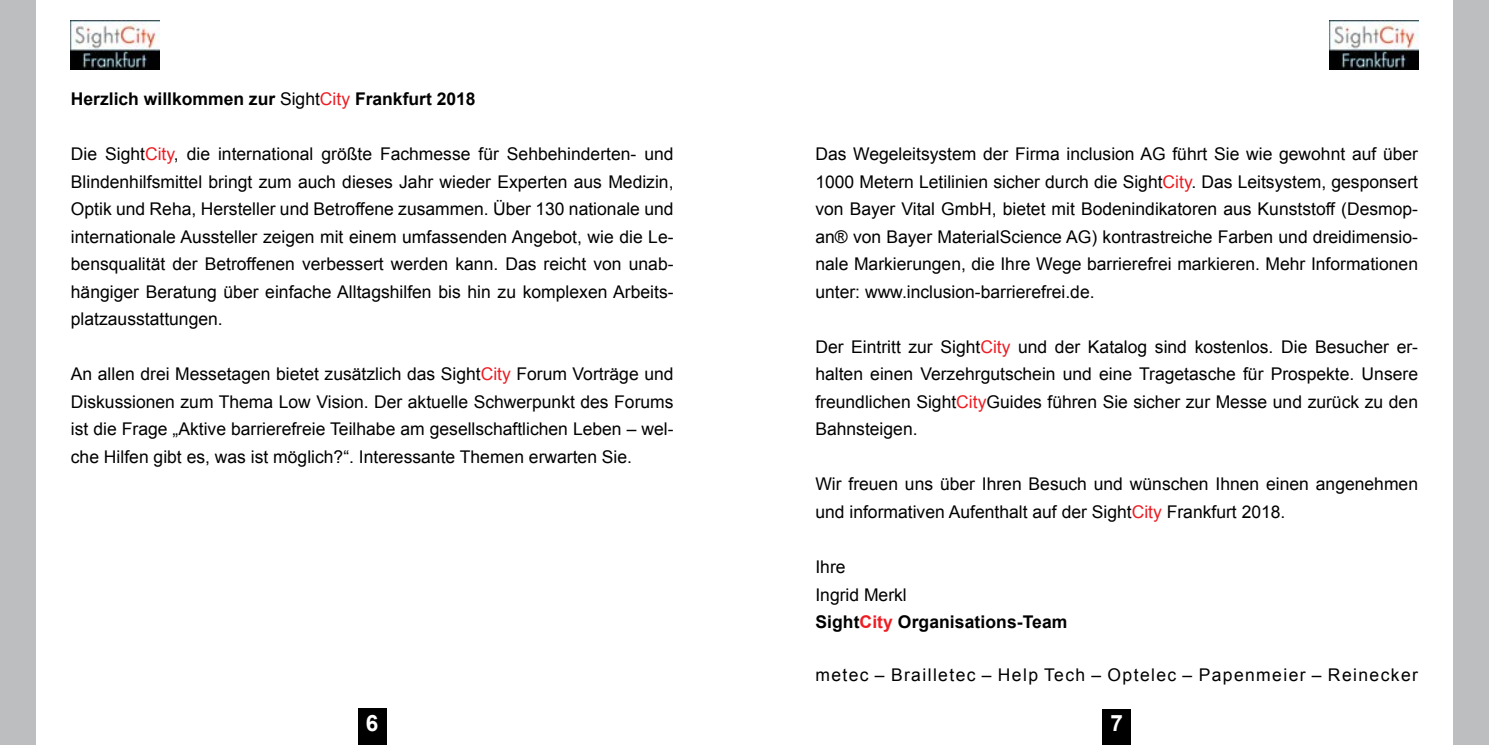
<style>
.page{position:relative;width:1489px;height:745px;background:#fff}
.page>*{position:absolute;margin:0;border:0;box-sizing:border-box;transform-origin:0 0}
.t1{font:700 22.5px "Arial";color:#fff}
.t2{font:17.5px/27.5px "Arial";color:#000;text-align:justify}
.t3{font:700 17.5px/27.5px "Arial";color:#000}
.t4{font:17.5px "Arial";letter-spacing:.08em;color:#000}
.s1{font-weight:400}
.s2{font-weight:400;color:#ed1d24}
.s3{color:#ed1d24}
</style>
<div class="page">
<img style="left:70px;top:21px;width:90px;height:48px">
<img style="left:1329px;top:21px;width:89px;height:48px">
<div style="left:358px;top:707px;width:28px;height:37px;background:#000"></div>
<div style="left:1102px;top:709px;width:28px;height:35px;background:#000"></div>
<div style="left:0;top:0;width:35px;height:744px;background:#bcbec0"></div>
<div style="left:1453px;top:0;width:35px;height:744px;background:#bcbec0"></div>
<p class="t3" style="left:71px;top:86px;width:406px">Herzlich willkommen zur <span class="s1">Sight</span><span class="s2">City</span> Frankfurt 2018</p>
<p class="t2" style="left:71px;top:140px;width:604px">Die Sight<span class="s3">City</span>, die international größte Fachmesse für Sehbehinderten- und Blindenhilfsmittel bringt zum auch dieses Jahr wieder Experten aus Medizin, Optik und Reha, Hersteller und Betroffene zusammen. Über 130 nationale und internationale Aussteller zeigen mit einem umfassenden Angebot, wie die Le&shy;bensqualität der Betroffenen verbessert werden kann. Das reicht von unab&shy;hängiger Beratung über einfache Alltagshilfen bis hin zu komplexen Arbeits&shy;platzausstattungen.</p>
<p class="t2" style="left:71px;top:360px;width:604px">An allen drei Messetagen bietet zusätzlich das Sight<span class="s3">City</span> Forum Vorträge und Diskussionen zum Thema Low Vision. Der aktuelle Schwerpunkt des Forums ist die Frage „Aktive barrierefreie Teilhabe am gesellschaftlichen Leben – wel&shy;che Hilfen gibt es, was ist möglich?“. Interessante Themen erwarten Sie.</p>
<p class="t2" style="left:815px;top:140px;width:604px">Das Wegeleitsystem der Firma inclusion AG führt Sie wie gewohnt auf über 1000 Metern Letilinien sicher durch die Sight<span class="s3">City</span>. Das Leitsystem, gesponsert von Bayer Vital GmbH, bietet mit Bodenindikatoren aus Kunststoff (Desmop&shy;an® von Bayer MaterialScience AG) kontrastreiche Farben und dreidimensio&shy;nale Markierungen, die Ihre Wege barrierefrei markieren. Mehr Informationen unter: www.inclusion-barrierefrei.de.</p>
<p class="t2" style="left:815px;top:333px;width:604px">Der Eintritt zur Sight<span class="s3">City</span> und der Katalog sind kostenlos. Die Besucher er&shy;halten einen Verzehrgutschein und eine Tragetasche für Prospekte. Unsere freundlichen Sight<span class="s3">City</span>Guides führen Sie sicher zur Messe und zurück zu den Bahnsteigen.</p>
<p class="t2" style="left:815px;top:470px;width:604px">Wir freuen uns über Ihren Besuch und wünschen Ihnen einen angenehmen und informativen Aufenthalt auf der Sight<span class="s3">City</span> Frankfurt 2018.</p>
<p class="t3" style="left:815px;top:553px;width:253px"><span class="s1">Ihre<br>Ingrid Merkl<br></span>Sight<span class="s3">City</span> Organisations-Team</p>
<p class="t4" style="left:815px;top:662px;width:604px">metec – Brailletec – Help Tech – Optelec – Papenmeier – Reinecker</p>
<p class="t1" style="left:366px;top:708px;width:14px">6</p>
<p class="t1" style="left:1110px;top:708px;width:14px">7</p>
</div>
